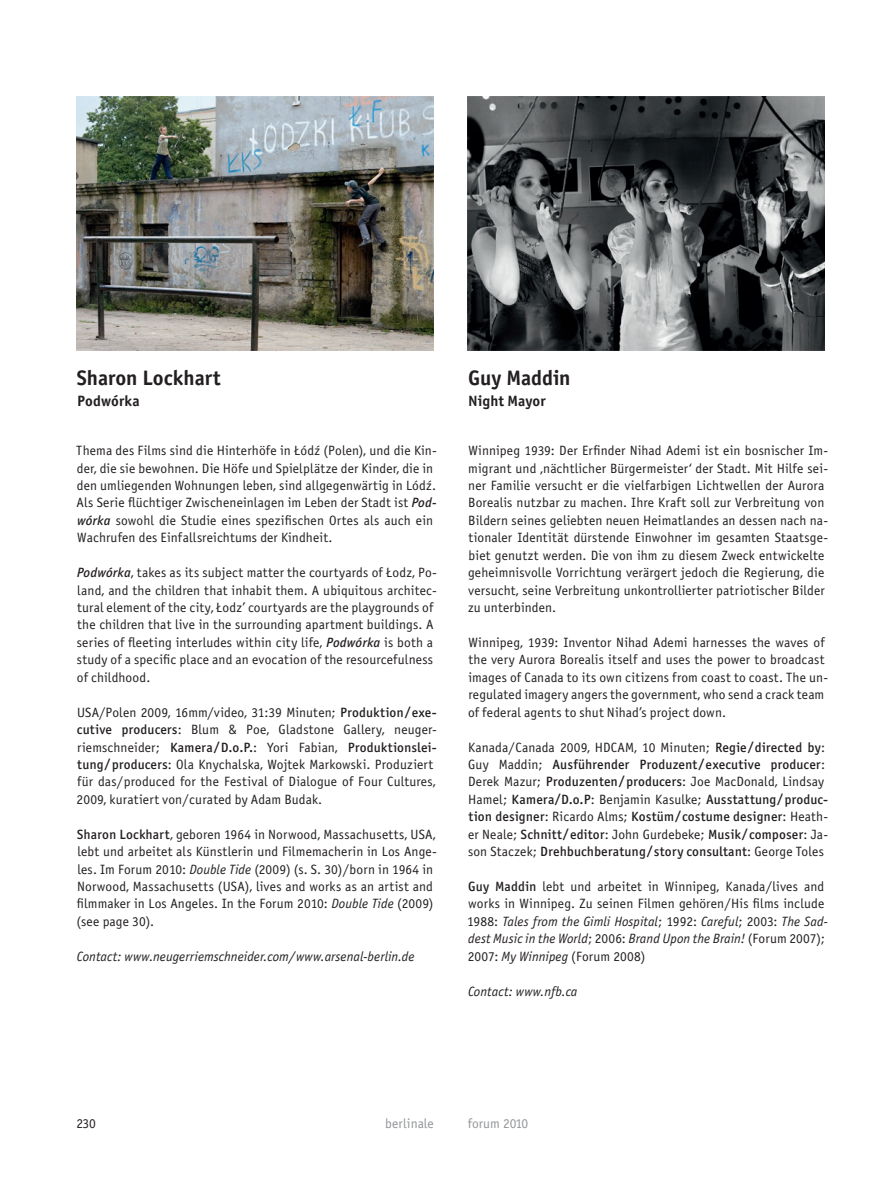
<style>
.page{position:relative;width:893px;height:1191px;background:#fff}
.page>*{position:absolute;margin:0;border:0;box-sizing:border-box;transform-origin:0 0}
.t1{font:21px "Officina Sans Bold ITC";color:#231f20}
.t2{font:15px "Officina Sans Bold ITC";letter-spacing:.005em;color:#231f20}
.t3{font:13.5px/17.4px "Officina Sans Book ITC";letter-spacing:.01em;color:#231f20}
.t4{font:13.5px/17.4px "Officina Sans Medium ITC";letter-spacing:.01em;color:#231f20;text-align:justify}
.t5{font:italic 13.5px "Officina Sans Book ITC";letter-spacing:.005em;color:#231f20}
.t6{font:13.5px "Officina Sans Book ITC";color:#939598}
.s1{font-family:"Officina Sans Medium ITC";font-style:italic}
.s2{font-family:"Officina Sans Medium ITC"}
.s3{font-family:"Officina Sans Book ITC"}
.s4{font-style:italic}
</style>
<div class="page">
<img style="left:77px;top:97px;width:357px;height:253px">
<img style="left:468px;top:97px;width:357px;height:253px">
<h1 class="t1" style="left:77px;top:365px;width:145px">Sharon Lockhart</h1>
<p class="t2" style="left:77px;top:392px;width:64px">Podwórka</p>
<p class="t3" style="left:76px;top:442px;width:362px">Thema des Films sind die Hinterhöfe in Łódź (Polen), und die Kin&shy;der, die sie bewohnen. Die Höfe und Spielplätze der Kinder, die in den umliegenden Wohnungen leben, sind allgegenwärtig in Lódź.<br>Als Serie flüchtiger Zwischeneinlagen im Leben der Stadt ist <span class="s1">Pod&shy;wórka</span> sowohl die Studie eines spezifischen Ortes als auch ein Wachrufen des Einfallsreichtums der Kindheit.</p>
<p class="t3" style="left:77px;top:564px;width:362px"><span class="s1">Podwórka</span>, takes as its subject matter the courtyards of Łodz, Po&shy;land, and the children that inhabit them. A ubiquitous architec&shy;tural element of the city, Łodz’ courtyards are the playgrounds of the children that live in the surrounding apartment buildings. A series of fleeting interludes within city life, <span class="s1">Podwórka</span> is both a study of a specific place and an evocation of the resourcefulness of childhood.</p>
<p class="t3" style="left:77px;top:703px;width:362px">USA/Polen 2009, 16mm/video, 31:39 Minuten; <span class="s2">Produktion/exe&shy;cutive producers</span>: Blum &amp; Poe, Gladstone Gallery, neuger-</p>
<p class="t4" style="left:77px;top:738px;width:361px"><span class="s3">riemschneider;</span> Kamera/D.o.P.<span class="s3">: Yori Fabian,</span> Produktionslei-</p>
<p class="t3" style="left:77px;top:756px;width:360px"><span class="s2">tung/producers</span>: Ola Knychalska, Wojtek Markowski. Produziert für das/produced for the Festival of Dialogue of Four Cultures,<br>2009, kuratiert von/curated by Adam Budak.</p>
<p class="t3" style="left:77px;top:825px;width:362px"><span class="s2">Sharon Lockhart</span>, geboren 1964 in Norwood, Massachusetts, USA, lebt und arbeitet als Künstlerin und Filmemacherin in Los Ange&shy;les. Im Forum 2010: <span class="s4">Double Tide</span> (2009) (s. S. 30)/born in 1964 in Norwood, Massachusetts (USA), lives and works as an artist and filmmaker in Los Angeles. In the Forum 2010: <span class="s4">Double Tide</span> (2009) (see page 30).</p>
<p class="t5" style="left:77px;top:948px;width:339px">Contact: www.neugerriemschneider.com/www.arsenal-berlin.de</p>
<h1 class="t1" style="left:468px;top:365px;width:104px">Guy Maddin</h1>
<p class="t2" style="left:468px;top:392px;width:79px">Night Mayor</p>
<p class="t3" style="left:468px;top:442px;width:362px">Winnipeg 1939: Der Erfinder Nihad Ademi ist ein bosnischer Im&shy;migrant und ‚nächtlicher Bürgermeister‘ der Stadt. Mit Hilfe sei&shy;ner Familie versucht er die vielfarbigen Lichtwellen der Aurora Borealis nutzbar zu machen. Ihre Kraft soll zur Verbreitung von Bildern seines geliebten neuen Heimatlandes an dessen nach na&shy;tionaler Identität dürstende Einwohner im gesamten Staatsge&shy;biet genutzt werden. Die von ihm zu diesem Zweck entwickelte geheimnisvolle Vorrichtung verärgert jedoch die Regierung, die versucht, seine Verbreitung unkontrollierter patriotischer Bilder zu unterbinden.</p>
<p class="t3" style="left:468px;top:634px;width:362px">Winnipeg, 1939: Inventor Nihad Ademi harnesses the waves of the very Aurora Borealis itself and uses the power to broadcast images of Canada to its own citizens from coast to coast. The un&shy;regulated imagery angers the government, who send a crack team of federal agents to shut Nihad’s project down.</p>
<p class="t3" style="left:468px;top:738px;width:358px">Kanada/Canada 2009, HDCAM, 10 Minuten; <span class="s2">Regie/directed by</span>:</p>
<p class="t4" style="left:468px;top:756px;width:358px"><span class="s3">Guy Maddin;</span> Ausführender Produzent/executive producer<span class="s3">:</span></p>
<p class="t3" style="left:468px;top:773px;width:358px">Derek Mazur; <span class="s2">Produzenten/producers</span>: Joe MacDonald, Lindsay</p>
<p class="t4" style="left:468px;top:790px;width:362px"><span class="s3">Hamel;</span> Kamera/D.o.P<span class="s3">: Benjamin Kasulke;</span> Ausstattung/produc&shy;tion designer<span class="s3">: Ricardo Alms;</span> Kostüm/costume designer<span class="s3">: Heath&shy;er Neale;</span> Schnitt/editor<span class="s3">: John Gurdebeke;</span> Musik/composer<span class="s3">: Ja&shy;son Staczek;</span> Drehbuchberatung/story consultant<span class="s3">: George Toles</span></p>
<p class="t3" style="left:467px;top:878px;width:362px"><span class="s2">Guy Maddin</span> lebt und arbeitet in Winnipeg, Kanada/lives and works in Winnipeg. Zu seinen Filmen gehören/His films include 1988: <span class="s4">Tales from the Gimli Hospital</span>; 1992: <span class="s4">Careful</span>; 2003: <span class="s4">The Sad&shy;dest Music in the World</span>; 2006: <span class="s4">Brand Upon the Brain!</span> (Forum 2007); 2007: <span class="s4">My Winnipeg</span> (Forum 2008)</p>
<p class="t5" style="left:468px;top:983px;width:111px">Contact: www.nfb.ca</p>
<p class="t3" style="left:76px;top:1114px;width:21px">230</p>
<p class="t6" style="left:385px;top:1115px;width:50px">berlinale</p>
<p class="t6" style="left:468px;top:1115px;width:62px">forum 2010</p>
</div>
